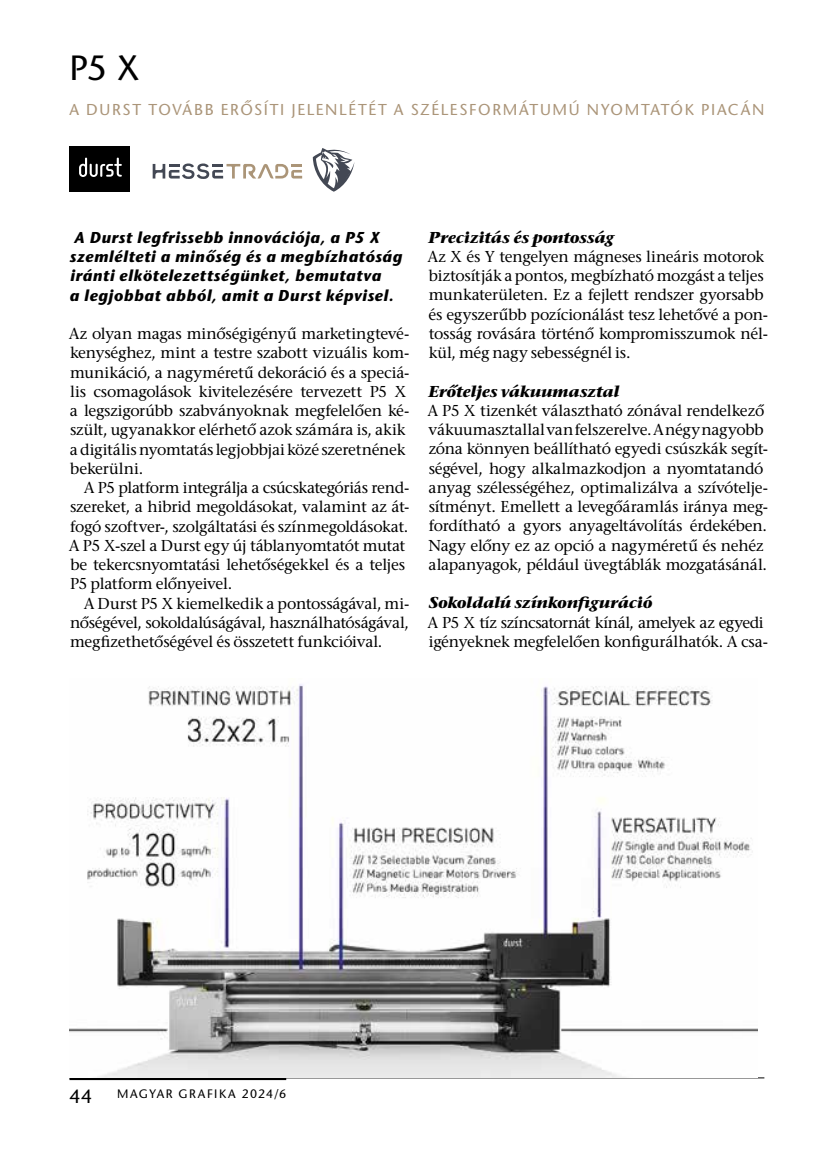
<style>
.page{position:relative;width:819px;height:1166px;background:#fff}
.page>*{position:absolute;margin:0;border:0;box-sizing:border-box;transform-origin:0 0}
.t1{font:35px "ITC Stone Sans";color:#000}
.t2{font:19.25px "ITC Stone Sans";color:#000}
.t3{font:15.75px/19.2px "ITC Stone Serif";letter-spacing:-.015em;color:#000}
.t4{font:italic 700 15.75px/19.2px "ITC Stone Sans";letter-spacing:.04em;color:#000}
.t5{font:italic 700 15.75px "ITC Stone Serif";letter-spacing:-.01em;color:#000}
.t6{font:15.75px "ITC Stone Sans";letter-spacing:.105em;color:#ab9579}
.t7{font:12.25px "ITC Stone Sans";letter-spacing:.12em;color:#000}
</style>
<div class="page">
<hr style="left:69px;top:1077px;width:695px;height:1px;background:#000">
<hr style="left:69px;top:1077px;width:217px;height:3px;background:#000">
<div style="left:70px;top:147px;width:60px;height:45px;background:#000"></div>
<svg style="left:79px;top:158px;width:43px;height:19px"></svg>
<img style="left:69px;top:684px;width:688px;height:393px">
<svg style="left:313px;top:148px;width:41px;height:44px"></svg>
<svg style="left:153px;top:163px;width:149px;height:16px"></svg>
<h1 class="t1" style="left:69px;top:49px;width:72px">P5 X</h1>
<p class="t6" style="left:69px;top:101px;width:696px">A DURST TOVÁBB ERŐSÍTI JELENLÉTÉT A SZÉLESFORMÁTUMÚ NYOMTATÓK PIACÁN</p>
<p class="t4" style="left:69px;top:230px;width:334px">A Durst legfrissebb innovációja, a P5 X szemlélteti a minőség és a megbízhatóság iránti elkötelezettségünket, bemutatva<br>a legjobbat abból, amit a Durst képvisel.</p>
<p class="t3" style="left:69px;top:326px;width:342px">Az olyan magas minőségigényű marketingtevé&shy;kenységhez, mint a testre szabott vizuális kom&shy;munikáció, a nagyméretű dekoráció és a speciá&shy;lis csomagolások kivitelezésére tervezett P5 X a legszigorúbb szabványoknak megfelelően ké&shy;szült, ugyanakkor elérhető azok számára is, akik a digitális nyomtatás legjobbjai közé szeretnének bekerülni.</p>
<p class="t3" style="left:69px;top:480px;width:342px;text-indent:15px">A P5 platform integrálja a csúcskategóriás rend&shy;szereket, a hibrid megoldásokat, valamint az át&shy;fogó szoftver-, szolgáltatási és színmegoldásokat.<br>A P5 X-szel a Durst egy új táblanyomtatót mutat be tekercsnyomtatási lehetőségekkel és a teljes P5 platform előnyeivel.</p>
<p class="t3" style="left:70px;top:595px;width:341px;text-align:justify;text-indent:14px">A Durst P5 X kiemelkedik a pontosságával, mi&shy;nőségével, sokoldalúságával, használhatóságával, megfizethetőségével és összetett funkcióival.</p>
<p class="t5" style="left:428px;top:229px;width:187px">Precizitás és pontosság</p>
<p class="t3" style="left:427px;top:249px;width:342px">Az X és Y tengelyen mágneses lineáris motorok biztosítják a pontos, megbízható mozgást a teljes munkaterületen. Ez a fejlett rendszer gyorsabb és egyszerűbb pozícionálást tesz lehetővé a pon&shy;tosság rovására történő kompromisszumok nél&shy;kül, még nagy sebességnél is.</p>
<p class="t5" style="left:428px;top:383px;width:192px">Erőteljes vákuumasztal</p>
<p class="t3" style="left:427px;top:403px;width:342px">A P5 X tizenkét választható zónával rendelkező vákuumasztallal van felszerelve. A négy nagyobb zóna könnyen beállítható egyedi csúszkák segít&shy;ségével, hogy alkalmazkodjon a nyomtatandó anyag szélességéhez, optimalizálva a szívótelje&shy;sítményt. Emellett a levegőáramlás iránya meg&shy;fordítható a gyors anyageltávolítás érdekében.<br>Nagy előny ez az opció a nagyméretű és nehéz alapanyagok, például üvegtáblák mozgatásánál.</p>
<p class="t5" style="left:428px;top:594px;width:225px">Sokoldalú színkonfiguráció</p>
<p class="t3" style="left:427px;top:615px;width:342px">A P5 X tíz színcsatornát kínál, amelyek az egyedi igényeknek megfelelően konfigurálhatók. A csa-</p>
<p class="t2" style="left:69px;top:1085px;width:24px">44</p>
<p class="t7" style="left:117px;top:1087px;width:171px">MAGYAR GRAFIKA 2024/6</p>
</div>
